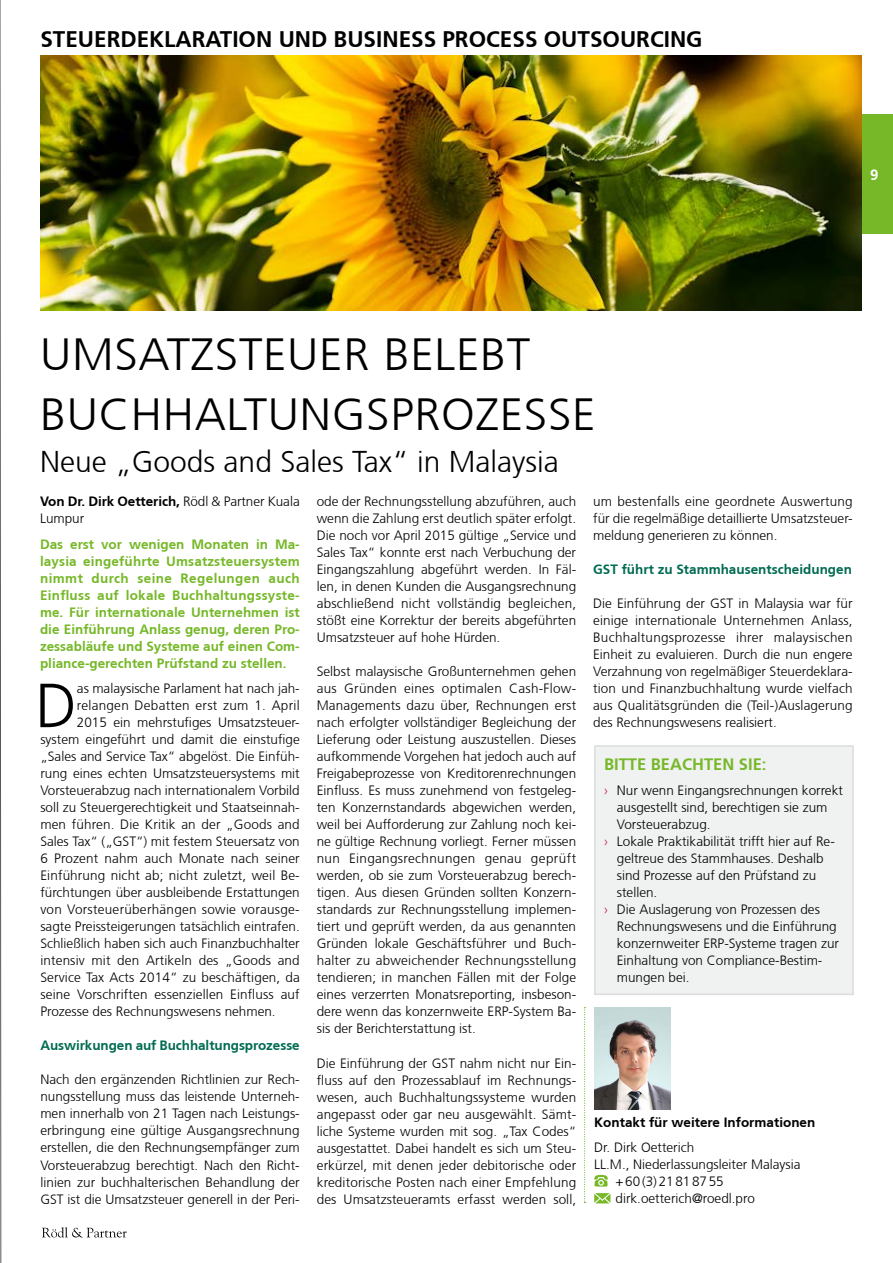
<style>
.page{position:relative;width:893px;height:1263px;background:#fff}
.page>*{position:absolute;margin:0;border:0;box-sizing:border-box;transform-origin:0 0}
.t1{font:300 62.25px "Frutiger CE";color:#000}
.t2{font:300 45px/59.6px "Frutiger CE";letter-spacing:.015em;color:#000;scale:1.04 1}
.t3{font:300 30px "Frutiger CE";color:#000}
.t4{font:700 22.5px "Frutiger CE";color:#000}
.t5{font:700 16.5px "Frutiger CE";color:#76b828}
.t6{font:700 15px "Frutiger CE";color:#fff}
.t7{font:300 13.5px/17px "Frutiger CE";color:#000;text-align:justify}
.t8{font:700 13.5px/17px "Frutiger CE";color:#76b828;text-align:justify}
.t9{font:700 13.5px "Frutiger CE";letter-spacing:-.005em;color:#006b52}
.t10{font:300 13.5px "Frutiger CE";letter-spacing:.02em;color:#000}
.t11{font:700 13.5px "Frutiger CE";color:#000}
.s1{font-weight:700}
.s2{color:#c7105c}
</style>
<div class="page">
<div style="left:861px;top:115px;width:32px;height:119px;background:#76b828"></div>
<svg style="left:42px;top:1227px;width:85px;height:10px"></svg>
<svg style="left:594px;top:1175px;width:14px;height:11px"></svg>
<svg style="left:594px;top:1193px;width:16px;height:10px"></svg>
<img style="left:594px;top:1008px;width:77px;height:102px">
<svg style="left:584px;top:1007px;width:2px;height:196px"></svg>
<div style="left:595px;top:746px;width:258px;height:248px;background:#f0f1f1"></div>
<div style="left:594px;top:745px;width:260px;height:250px;border:2px solid #dadcde"></div>
<img style="left:40px;top:55px;width:821px;height:255px">
<svg style="left:0;top:0;width:1px;height:1263px"></svg>
<h3 class="t4" style="left:40px;top:25px;width:664px">STEUERDEKLARATION UND BUSINESS PROCESS OUTSOURCING</h3>
<p class="t6" style="left:870px;top:166px;width:10px">9</p>
<h2 class="t2" style="left:40px;top:324px;width:535px">UMSATZSTEUER BELEBT<br>BUCHHALTUNGSPROZESSE</h2>
<h3 class="t3" style="left:40px;top:444px;width:520px">Neue „Goods and Sales Tax“ in Malaysia</h3>
<p class="t7" style="left:40px;top:493px;width:261px"><span class="s1">Von Dr. Dirk Oetterich,</span> Rödl &amp; Partner Kuala<br>Lumpur</p>
<p class="t8" style="left:40px;top:535px;width:261px">Das erst vor wenigen Monaten in Ma&shy;laysia eingeführte Umsatzsteuersystem nimmt durch seine Regelungen auch Einfluss auf lokale Buchhaltungssyste&shy;me. Für internationale Unternehmen ist die Einführung Anlass genug, deren Pro&shy;zessabläufe und Systeme auf einen Com&shy;pliance-gerechten Prüfstand zu stellen.</p>
<p class="t7" style="left:317px;top:493px;width:261px">ode der Rechnungsstellung abzuführen, auch wenn die Zahlung erst deutlich später erfolgt.<br>Die noch vor April 2015 gültige „Service und Sales Tax“ konnte erst nach Verbuchung der Eingangszahlung abgeführt werden. In Fäl&shy;len, in denen Kunden die Ausgangsrechnung abschließend nicht vollständig begleichen, stößt eine Korrektur der bereits abgeführten Umsatzsteuer auf hohe Hürden.</p>
<p class="t7" style="left:317px;top:663px;width:261px">Selbst malaysische Großunternehmen gehen aus Gründen eines optimalen Cash-Flow-Managements dazu über, Rechnungen erst nach erfolgter vollständiger Begleichung der Lieferung oder Leistung auszustellen. Dieses aufkommende Vorgehen hat jedoch auch auf Freigabeprozesse von Kreditorenrechnungen Einfluss. Es muss zunehmend von festgeleg&shy;ten Konzernstandards abgewichen werden, weil bei Aufforderung zur Zahlung noch kei&shy;ne gültige Rechnung vorliegt. Ferner müssen nun Eingangsrechnungen genau geprüft werden, ob sie zum Vorsteuerabzug berech&shy;tigen. Aus diesen Gründen sollten Konzern&shy;standards zur Rechnungsstellung implemen&shy;tiert und geprüft werden, da aus genannten Gründen lokale Geschäftsführer und Buch&shy;halter zu abweichender Rechnungsstellung tendieren; in manchen Fällen mit der Folge eines verzerrten Monatsreporting, insbeson&shy;dere wenn das konzernweite ERP-System Ba&shy;sis der Berichterstattung ist.</p>
<p class="t7" style="left:317px;top:1054px;width:261px">Die Einführung der GST nahm nicht nur Ein&shy;fluss auf den Prozessablauf im Rechnungs&shy;wesen, auch Buchhaltungssysteme wurden angepasst oder gar neu ausgewählt. Sämt&shy;liche Systeme wurden mit sog. „Tax Codes“ ausgestattet. Dabei handelt es sich um Steu&shy;erkürzel, mit denen jeder debitorische oder kreditorische Posten nach einer Empfehlung des Umsatzsteueramts erfasst werden soll,</p>
<p class="t7" style="left:593px;top:493px;width:261px">um bestenfalls eine geordnete Auswertung für die regelmäßige detaillierte Umsatzsteuer&shy;meldung generieren zu können.</p>
<p class="t9" style="left:593px;top:561px;width:260px">GST führt zu Stammhausentscheidungen</p>
<p class="t7" style="left:593px;top:595px;width:261px">Die Einführung der GST in Malaysia war für einige internationale Unternehmen Anlass, Buchhaltungsprozesse ihrer malaysischen Einheit zu evaluieren. Durch die nun engere Verzahnung von regelmäßiger Steuerdeklara&shy;tion und Finanzbuchhaltung wurde vielfach aus Qualitätsgründen die (Teil-)Auslagerung des Rechnungswesens realisiert.</p>
<h1 class="t1" style="left:35px;top:669px;width:43px">D</h1>
<p class="t7" style="left:77px;top:680px;width:224px">as malaysische Parlament hat nach jah-</p>
<p class="t10" style="left:77px;top:698px;width:224px">relangen Debatten erst zum 1. April</p>
<p class="t7" style="left:77px;top:714px;width:224px">2015 ein mehrstufiges Umsatzsteuer-</p>
<p class="t7" style="left:40px;top:731px;width:261px">system eingeführt und damit die einstufige</p>
<p class="t7" style="left:40px;top:748px;width:261px">„Sales and Service Tax“ abgelöst. Die Einfüh-</p>
<p class="t7" style="left:40px;top:765px;width:261px">rung eines echten Umsatzsteuersystems mit</p>
<p class="t7" style="left:40px;top:782px;width:261px">Vorsteuerabzug nach internationalem Vorbild</p>
<p class="t7" style="left:40px;top:799px;width:261px">soll zu Steuergerechtigkeit und Staatseinnah-</p>
<p class="t7" style="left:40px;top:816px;width:261px">men führen. Die Kritik an der „Goods and</p>
<p class="t7" style="left:40px;top:833px;width:261px">Sales Tax“ („GST“) mit festem Steuersatz von</p>
<p class="t7" style="left:40px;top:850px;width:261px">6 Prozent nahm auch Monate nach seiner</p>
<p class="t7" style="left:40px;top:867px;width:261px">Einführung nicht ab; nicht zuletzt, weil Be-</p>
<p class="t7" style="left:40px;top:884px;width:261px">fürchtungen über ausbleibende Erstattungen</p>
<p class="t10" style="left:40px;top:902px;width:261px">von Vorsteuerüberhängen sowie vorausge-</p>
<p class="t7" style="left:40px;top:918px;width:261px">sagte Preissteigerungen tatsächlich eintrafen.</p>
<p class="t7" style="left:40px;top:935px;width:261px">Schließlich haben sich auch Finanzbuchhalter</p>
<p class="t7" style="left:40px;top:952px;width:261px">intensiv mit den Artikeln des „Goods and</p>
<p class="t7" style="left:40px;top:969px;width:261px">Service Tax Acts 2014“ zu beschäftigen, da</p>
<p class="t7" style="left:40px;top:986px;width:261px">seine Vorschriften essenziellen Einfluss auf</p>
<p class="t7" style="left:40px;top:1003px;width:237px">Prozesse des Rechnungswesens nehmen.</p>
<p class="t9" style="left:40px;top:1037px;width:261px">Auswirkungen auf Buchhaltungsprozesse</p>
<p class="t7" style="left:40px;top:1071px;width:261px">Nach den ergänzenden Richtlinien zur Rech&shy;nungsstellung muss das leistende Unterneh&shy;men innerhalb von 21 Tagen nach Leistungs&shy;erbringung eine gültige Ausgangsrechnung erstellen, die den Rechnungsempfänger zum Vorsteuerabzug berechtigt. Nach den Richt&shy;linien zur buchhalterischen Behandlung der GST ist die Umsatzsteuer generell in der Peri-</p>
<p class="t5" style="left:604px;top:754px;width:164px">BITTE BEACHTEN SIE:</p>
<p class="t7" style="left:604px;top:782px;width:240px"><span class="s2">›</span> Nur wenn Eingangsrechnungen korrekt</p>
<p class="t7" style="left:617px;top:799px;width:212px">ausgestellt sind, berechtigen sie zum</p>
<p class="t7" style="left:617px;top:816px;width:95px">Vorsteuerabzug.</p>
<p class="t7" style="left:604px;top:833px;width:232px"><span class="s2">›</span> Lokale Praktikabilität trifft hier auf Re-</p>
<p class="t7" style="left:617px;top:850px;width:208px">geltreue des Stammhauses. Deshalb</p>
<p class="t7" style="left:617px;top:867px;width:201px">sind Prozesse auf den Prüfstand zu</p>
<p class="t7" style="left:617px;top:884px;width:42px">stellen.</p>
<p class="t7" style="left:604px;top:901px;width:217px"><span class="s2">›</span> Die Auslagerung von Prozessen des</p>
<p class="t7" style="left:617px;top:918px;width:221px">Rechnungswesens und die Einführung</p>
<p class="t7" style="left:617px;top:935px;width:224px">konzernweiter ERP-Systeme tragen zur</p>
<p class="t7" style="left:617px;top:952px;width:207px">Einhaltung von Compliance-Bestim-</p>
<p class="t7" style="left:617px;top:969px;width:74px">mungen bei.</p>
<p class="t11" style="left:594px;top:1114px;width:223px">Kontakt für weitere Informationen</p>
<p class="t7" style="left:594px;top:1139px;width:101px">Dr. Dirk Oetterich</p>
<p class="t7" style="left:594px;top:1156px;width:208px">LL.M., Niederlassungsleiter Malaysia</p>
<p class="t7" style="left:615px;top:1173px;width:110px">+60(3)21818755</p>
<p class="t7" style="left:615px;top:1190px;width:141px">dirk.oetterich@roedl.pro</p>
</div>
